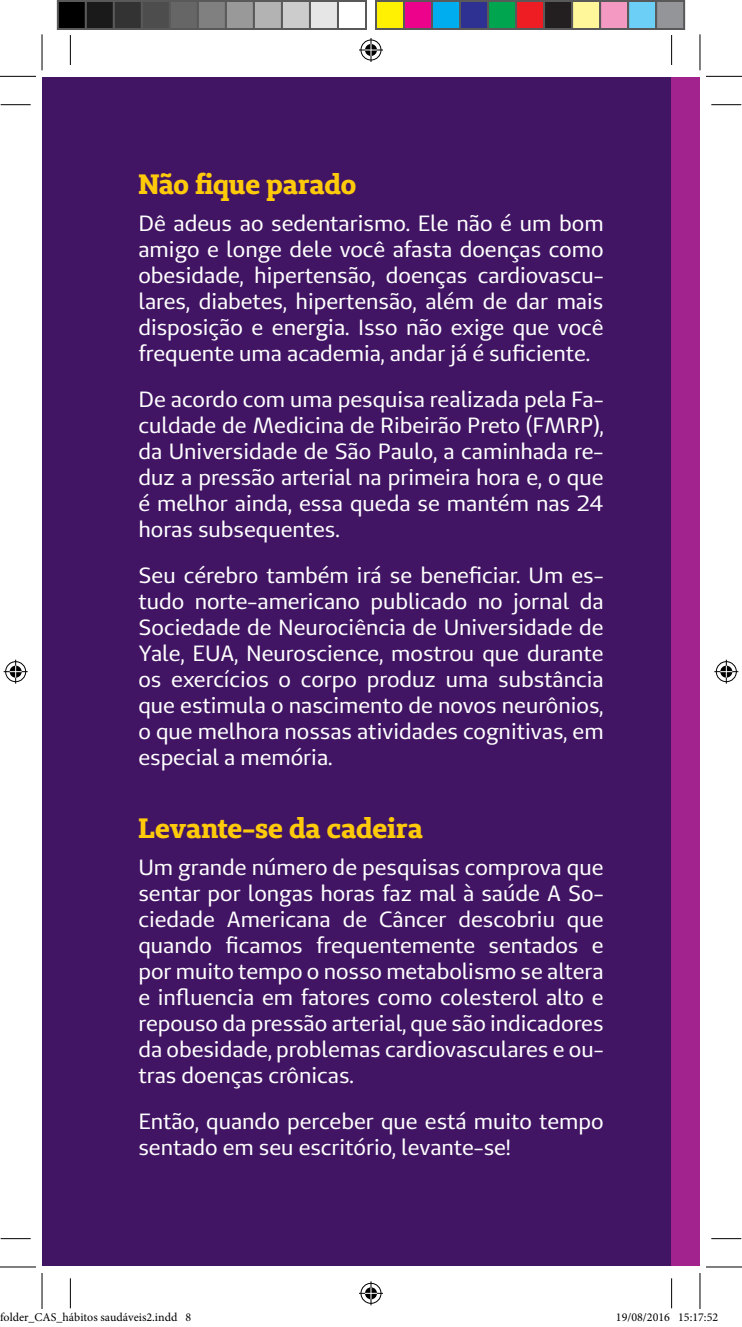
<style>
.page{position:relative;width:742px;height:1327px;background:#fff}
.page>*{position:absolute;margin:0;border:0;box-sizing:border-box;transform-origin:0 0}
.t1{font:700 28px "Unimed Slab";letter-spacing:-.01em;color:#feca0a}
.t2{font:22px/26px "Unimed Sans";color:#fff;text-align:justify}
.t3{font:12px "Minion Pro";color:#000}
</style>
<div class="page">
<div style="left:42px;top:77px;width:629px;height:1189px;background:#411464"></div>
<div style="left:671px;top:77px;width:29px;height:1189px;background:#a2238e"></div>
<hr style="left:1px;top:104px;width:30px;height:1px;background:#000">
<hr style="left:711px;top:104px;width:30px;height:1px;background:#000">
<hr style="left:1px;top:1238px;width:30px;height:1px;background:#000">
<hr style="left:711px;top:1238px;width:30px;height:1px;background:#000">
<hr style="left:70px;top:35px;width:1px;height:30px;background:#000">
<hr style="left:70px;top:1278px;width:1px;height:30px;background:#000">
<hr style="left:671px;top:35px;width:1px;height:30px;background:#000">
<hr style="left:671px;top:1278px;width:1px;height:30px;background:#000">
<hr style="left:0;top:76px;width:36px;height:1px;background:#000">
<hr style="left:706px;top:76px;width:36px;height:1px;background:#000">
<hr style="left:0;top:1267px;width:36px;height:1px;background:#000">
<hr style="left:706px;top:1267px;width:36px;height:1px;background:#000">
<hr style="left:42px;top:34px;width:1px;height:36px;background:#000">
<hr style="left:42px;top:1273px;width:1px;height:36px;background:#000">
<hr style="left:699px;top:34px;width:1px;height:36px;background:#000">
<hr style="left:699px;top:1273px;width:1px;height:36px;background:#000">
<svg style="left:359px;top:38px;width:24px;height:24px"></svg>
<svg style="left:359px;top:1281px;width:24px;height:24px"></svg>
<svg style="left:4px;top:660px;width:24px;height:24px"></svg>
<svg style="left:714px;top:660px;width:24px;height:24px"></svg>
<div style="left:58px;top:1px;width:28px;height:28px;background:#000"></div>
<div style="left:57px;top:0;width:30px;height:30px;border:2px solid #595959"></div>
<div style="left:86px;top:1px;width:28px;height:28px;background:#1a1a1a"></div>
<div style="left:85px;top:0;width:30px;height:30px;border:2px solid #595959"></div>
<div style="left:114px;top:1px;width:28px;height:28px;background:#333"></div>
<div style="left:113px;top:0;width:30px;height:30px;border:2px solid #595959"></div>
<div style="left:142px;top:1px;width:28px;height:28px;background:#4d4d4d"></div>
<div style="left:141px;top:0;width:30px;height:30px;border:2px solid #595959"></div>
<div style="left:170px;top:1px;width:28px;height:28px;background:#666"></div>
<div style="left:169px;top:0;width:30px;height:30px;border:2px solid #595959"></div>
<div style="left:198px;top:1px;width:28px;height:28px;background:#808080"></div>
<div style="left:197px;top:0;width:30px;height:30px;border:2px solid #595959"></div>
<div style="left:226px;top:1px;width:28px;height:28px;background:#999"></div>
<div style="left:225px;top:0;width:30px;height:30px;border:2px solid #595959"></div>
<div style="left:254px;top:1px;width:28px;height:28px;background:#b3b3b3"></div>
<div style="left:253px;top:0;width:30px;height:30px;border:2px solid #595959"></div>
<div style="left:282px;top:1px;width:28px;height:28px;background:#ccc"></div>
<div style="left:281px;top:0;width:30px;height:30px;border:2px solid #595959"></div>
<div style="left:310px;top:1px;width:28px;height:28px;background:#e6e6e6"></div>
<div style="left:309px;top:0;width:30px;height:30px;border:2px solid #595959"></div>
<div style="left:337px;top:0;width:30px;height:30px;border:2px solid #595959"></div>
<div style="left:376px;top:1px;width:28px;height:28px;background:#fff101"></div>
<div style="left:375px;top:0;width:30px;height:30px;border:2px solid #595959"></div>
<div style="left:404px;top:1px;width:28px;height:28px;background:#ed028c"></div>
<div style="left:403px;top:0;width:30px;height:30px;border:2px solid #595959"></div>
<div style="left:432px;top:1px;width:28px;height:28px;background:#00aeef"></div>
<div style="left:431px;top:0;width:30px;height:30px;border:2px solid #595959"></div>
<div style="left:460px;top:1px;width:28px;height:28px;background:#2e3092"></div>
<div style="left:459px;top:0;width:30px;height:30px;border:2px solid #595959"></div>
<div style="left:488px;top:1px;width:28px;height:28px;background:#00a54f"></div>
<div style="left:487px;top:0;width:30px;height:30px;border:2px solid #595959"></div>
<div style="left:516px;top:1px;width:28px;height:28px;background:#ee1d23"></div>
<div style="left:515px;top:0;width:30px;height:30px;border:2px solid #595959"></div>
<div style="left:544px;top:1px;width:28px;height:28px;background:#231f20"></div>
<div style="left:543px;top:0;width:30px;height:30px;border:2px solid #595959"></div>
<div style="left:572px;top:1px;width:28px;height:28px;background:#fff79a"></div>
<div style="left:571px;top:0;width:30px;height:30px;border:2px solid #595959"></div>
<div style="left:600px;top:1px;width:28px;height:28px;background:#f499c2"></div>
<div style="left:599px;top:0;width:30px;height:30px;border:2px solid #595959"></div>
<div style="left:628px;top:1px;width:28px;height:28px;background:#6bcff6"></div>
<div style="left:627px;top:0;width:30px;height:30px;border:2px solid #595959"></div>
<div style="left:656px;top:1px;width:28px;height:28px;background:#939598"></div>
<div style="left:655px;top:0;width:30px;height:30px;border:2px solid #595959"></div>
<p class="t1" style="left:138px;top:165px;width:219px">Não fique parado</p>
<p class="t2" style="left:138px;top:210px;width:466px">Dê adeus ao sedentarismo. Ele não é um bom amigo e longe dele você afasta doenças como obesidade, hipertensão, doenças cardiovascu&shy;lares, diabetes, hipertensão, além de dar mais disposição e energia. Isso não exige que você frequente uma academia, andar já é suficiente.</p>
<p class="t2" style="left:138px;top:386px;width:466px">De acordo com uma pesquisa realizada pela Fa&shy;culdade de Medicina de Ribeirão Preto (FMRP), da Universidade de São Paulo, a caminhada re&shy;duz a pressão arterial na primeira hora e, o que é melhor ainda, essa queda se mantém nas 24 horas subsequentes.</p>
<p class="t2" style="left:138px;top:562px;width:466px">Seu cérebro também irá se beneficiar. Um es&shy;tudo norte-americano publicado no jornal da Sociedade de Neurociência de Universidade de Yale, EUA, Neuroscience, mostrou que durante os exercícios o corpo produz uma substância que estimula o nascimento de novos neurônios, o que melhora nossas atividades cognitivas, em especial a memória.</p>
<p class="t1" style="left:138px;top:809px;width:286px">Levante-se da cadeira</p>
<p class="t2" style="left:138px;top:854px;width:466px">Um grande número de pesquisas comprova que sentar por longas horas faz mal à saúde A So&shy;ciedade Americana de Câncer descobriu que quando ficamos frequentemente sentados e por muito tempo o nosso metabolismo se altera e influencia em fatores como colesterol alto e repouso da pressão arterial, que são indicadores da obesidade, problemas cardiovasculares e ou&shy;tras doenças crônicas.</p>
<p class="t2" style="left:138px;top:1108px;width:466px">Então, quando perceber que está muito tempo sentado em seu escritório, levante-se!</p>
<p class="t3" style="left:0;top:1309px;width:193px">folder_CAS_hábitos saudáveis2.indd 8</p>
<p class="t3" style="left:616px;top:1309px;width:104px">19/08/2016 15:17:52</p>
</div>
